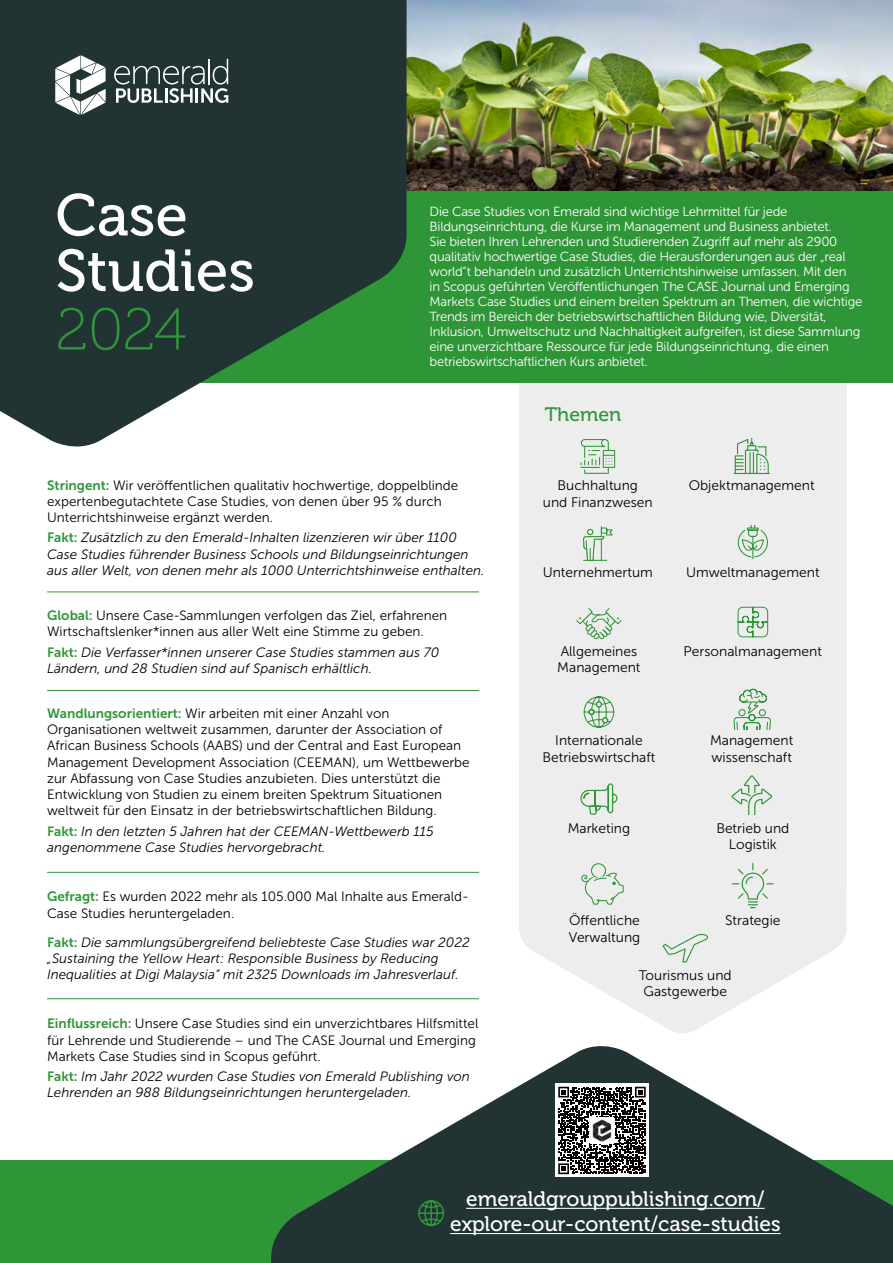
<style>
.page{position:relative;width:893px;height:1263px;background:#fff}
.page>*{position:absolute;margin:0;border:0;box-sizing:border-box;transform-origin:0 0}
.t1{font:58.8px/55.5px "Museo 500";color:#fff}
.t2{font:58.8px "Museo 100";color:#2f9638}
.t3{font:21px/25.2px "Museo 500";color:#fff;text-align:center}
.t4{font:19.5px "Museo 500";color:#2f9638}
.t5{font:13.8px/16.6px "Museo Sans 300";color:#000;text-align:center}
.t6{font:13.5px/16.2px "Museo Sans 300";color:#000}
.t7{font:italic 13.5px/16.2px "Museo Sans 300";color:#000}
.t8{font:13.2px/15px "Museo Sans 300";letter-spacing:-.02em;color:#fff}
.s1{font-family:"Museo Sans 700";color:#2f9638}
.s2{font-family:"Museo Sans 700";font-style:normal;color:#2f9638}
</style>
<div class="page">
<div style="left:519px;top:348px;width:328px;height:536px;background:#ededed"></div>
<svg style="left:519px;top:814px;width:328px;height:219px;fill:#ededed"></svg>
<svg style="left:662px;top:933px;width:47px;height:30px"></svg>
<svg style="left:580px;top:783px;width:38px;height:32px"></svg>
<div style="left:590px;top:862px;width:17px;height:17px;border:4px solid #ededed;border-radius:50%"></div>
<div style="left:591px;top:864px;width:14px;height:14px;background:#ededed;border-radius:50%"></div>
<div style="left:591px;top:863px;width:15px;height:15px;border:1px solid #2f9638;border-radius:50%"></div>
<svg style="left:581px;top:871px;width:43px;height:34px"></svg>
<svg style="left:576px;top:608px;width:46px;height:32px"></svg>
<svg style="left:583px;top:696px;width:32px;height:32px"></svg>
<svg style="left:583px;top:526px;width:30px;height:35px"></svg>
<svg style="left:580px;top:439px;width:35px;height:35px"></svg>
<svg style="left:731px;top:862px;width:43px;height:47px"></svg>
<svg style="left:731px;top:775px;width:42px;height:39px"></svg>
<svg style="left:733px;top:688px;width:38px;height:42px"></svg>
<svg style="left:737px;top:606px;width:31px;height:32px"></svg>
<svg style="left:737px;top:525px;width:31px;height:34px"></svg>
<svg style="left:733px;top:437px;width:37px;height:37px"></svg>
<div style="left:0;top:1161px;width:893px;height:102px;background:#2f9638"></div>
<svg style="left:271px;top:1046px;width:622px;height:217px;fill:#223334"></svg>
<img style="left:407px;top:0;width:486px;height:191px">
<div style="left:0;top:191px;width:893px;height:192px;background:#2f9638"></div>
<svg style="left:0;top:0;width:407px;height:447px;fill:#223334"></svg>
<svg style="left:55px;top:49px;width:203px;height:66px"></svg>
<hr style="left:47px;top:591px;width:432px;height:1px;background:#2f9638">
<hr style="left:47px;top:690px;width:432px;height:1px;background:#2f9638">
<hr style="left:47px;top:872px;width:432px;height:1px;background:#2f9638">
<hr style="left:47px;top:998px;width:432px;height:1px;background:#2f9638">
<div style="left:555px;top:1084px;width:94px;height:93px;background:#fff"></div>
<svg style="left:558px;top:1087px;width:88px;height:87px"></svg>
<img style="left:590px;top:1117px;width:24px;height:26px">
<hr style="left:466px;top:1208px;width:299px;height:1px;background:#fff">
<hr style="left:450px;top:1233px;width:331px;height:1px;background:#fff">
<svg style="left:417px;top:1199px;width:28px;height:28px"></svg>
<h1 class="t1" style="left:56px;top:188px;width:201px">Case<br>Studies</h1>
<h1 class="t2" style="left:56px;top:298px;width:132px">2024</h1>
<p class="t8" style="left:430px;top:204px;width:434px">Die Case Studies von Emerald sind wichtige Lehrmittel für jede Bildungseinrichtung, die Kurse im Management und Business anbietet.<br>Sie bieten Ihren Lehrenden und Studierenden Zugriff auf mehr als 2900 qualitativ hochwertige Case Studies, die Herausforderungen aus der „real world“t behandeln und zusätzlich Unterrichtshinweise umfassen. Mit den<br>in Scopus geführten Veröffentlichungen The CASE Journal und Emerging Markets Case Studies und einem breiten Spektrum an Themen, die wichtige Trends im Bereich der betriebswirtschaftlichen Bildung wie, Diversität, Inklusion, Umweltschutz und Nachhaltigkeit aufgreifen, ist diese Sammlung eine unverzichtbare Ressource für jede Bildungseinrichtung, die einen betriebswirtschaftlichen Kurs anbietet.</p>
<h3 class="t4" style="left:545px;top:404px;width:78px">Themen</h3>
<p class="t6" style="left:47px;top:477px;width:413px"><span class="s1">Stringent:</span> Wir veröffentlichen qualitativ hochwertige, doppelblinde</p>
<p class="t5" style="left:689px;top:477px;width:128px">Objektmanagement</p>
<p class="t6" style="left:47px;top:493px;width:396px">expertenbegutachtete Case Studies, von denen über 95 % durch<br>Unterrichtshinweise ergänzt werden.</p>
<p class="t7" style="left:47px;top:530px;width:439px"><span class="s2">Fakt:</span> Zusätzlich zu den Emerald-Inhalten lizenzieren wir über 1100<br>Case Studies führender Business Schools und Bildungseinrichtungen aus aller Welt, von denen mehr als 1000 Unterrichtshinweise enthalten.</p>
<p class="t6" style="left:47px;top:607px;width:401px"><span class="s1">Global:</span> Unsere Case-Sammlungen verfolgen das Ziel, erfahrenen<br>Wirtschaftslenker*innen aus aller Welt eine Stimme zu geben.</p>
<p class="t7" style="left:47px;top:644px;width:394px"><span class="s2">Fakt:</span> Die Verfasser*innen unserer Case Studies stammen aus 70<br>Ländern, und 28 Studien sind auf Spanisch erhältlich.</p>
<p class="t6" style="left:47px;top:705px;width:424px"><span class="s1">Wandlungsorientiert:</span> Wir arbeiten mit einer Anzahl von Organisationen weltweit zusammen, darunter der Association of African Business Schools (AABS) und der Central and East European Management Development Association (CEEMAN), um Wettbewerbe zur Abfassung von Case Studies anzubieten. Dies unterstützt die Entwicklung von Studien zu einem breiten Spektrum Situationen weltweit für den Einsatz in der betriebswirtschaftlichen Bildung.</p>
<p class="t7" style="left:47px;top:823px;width:388px"><span class="s2">Fakt:</span> In den letzten 5 Jahren hat der CEEMAN-Wettbewerb 115 angenommene Case Studies hervorgebracht.</p>
<p class="t6" style="left:47px;top:889px;width:423px"><span class="s1">Gefragt:</span> Es wurden 2022 mehr als 105.000 Mal Inhalte aus Emerald-<br>Case Studies heruntergeladen.</p>
<p class="t7" style="left:47px;top:934px;width:424px"><span class="s2">Fakt:</span> Die sammlungsübergreifend beliebteste Case Studies war 2022 „Sustaining the Yellow Heart: Responsible Business by Reducing<br>Inequalities at Digi Malaysia“ mit 2325 Downloads im Jahresverlauf.</p>
<p class="t6" style="left:47px;top:1016px;width:433px"><span class="s1">Einflussreich:</span> Unsere Case Studies sind ein unverzichtbares Hilfsmittel für Lehrende und Studierende – und The CASE Journal und Emerging<br>Markets Case Studies sind in Scopus geführt.</p>
<p class="t7" style="left:47px;top:1068px;width:424px"><span class="s2">Fakt:</span> Im Jahr 2022 wurden Case Studies von Emerald Publishing von<br>Lehrenden an 988 Bildungseinrichtungen heruntergeladen.</p>
<p class="t5" style="left:543px;top:477px;width:111px">Buchhaltung<br>und Finanzwesen</p>
<p class="t5" style="left:543px;top:564px;width:112px">Unternehmertum</p>
<p class="t5" style="left:686px;top:564px;width:135px">Umweltmanagement</p>
<p class="t5" style="left:557px;top:643px;width:85px;text-align:left">Allgemeines<br>Management</p>
<p class="t5" style="left:684px;top:643px;width:140px">Personalmanagement</p>
<p class="t5" style="left:542px;top:732px;width:114px">Internationale<br>Betriebswirtschaft</p>
<p class="t5" style="left:710px;top:732px;width:85px;text-align:left">Management wissenschaft</p>
<p class="t5" style="left:716px;top:820px;width:75px">Betrieb und<br>Logistik</p>
<p class="t5" style="left:568px;top:820px;width:64px">Marketing</p>
<p class="t5" style="left:569px;top:912px;width:73px;text-align:left">Öffentliche<br>Verwaltung</p>
<p class="t5" style="left:725px;top:912px;width:57px">Strategie</p>
<p class="t5" style="left:639px;top:967px;width:94px">Tourismus und<br>Gastgewerbe</p>
<h2 class="t3" style="left:450px;top:1187px;width:332px">emeraldgrouppublishing.com/ explore-our-content/case-studies</h2>
</div>
